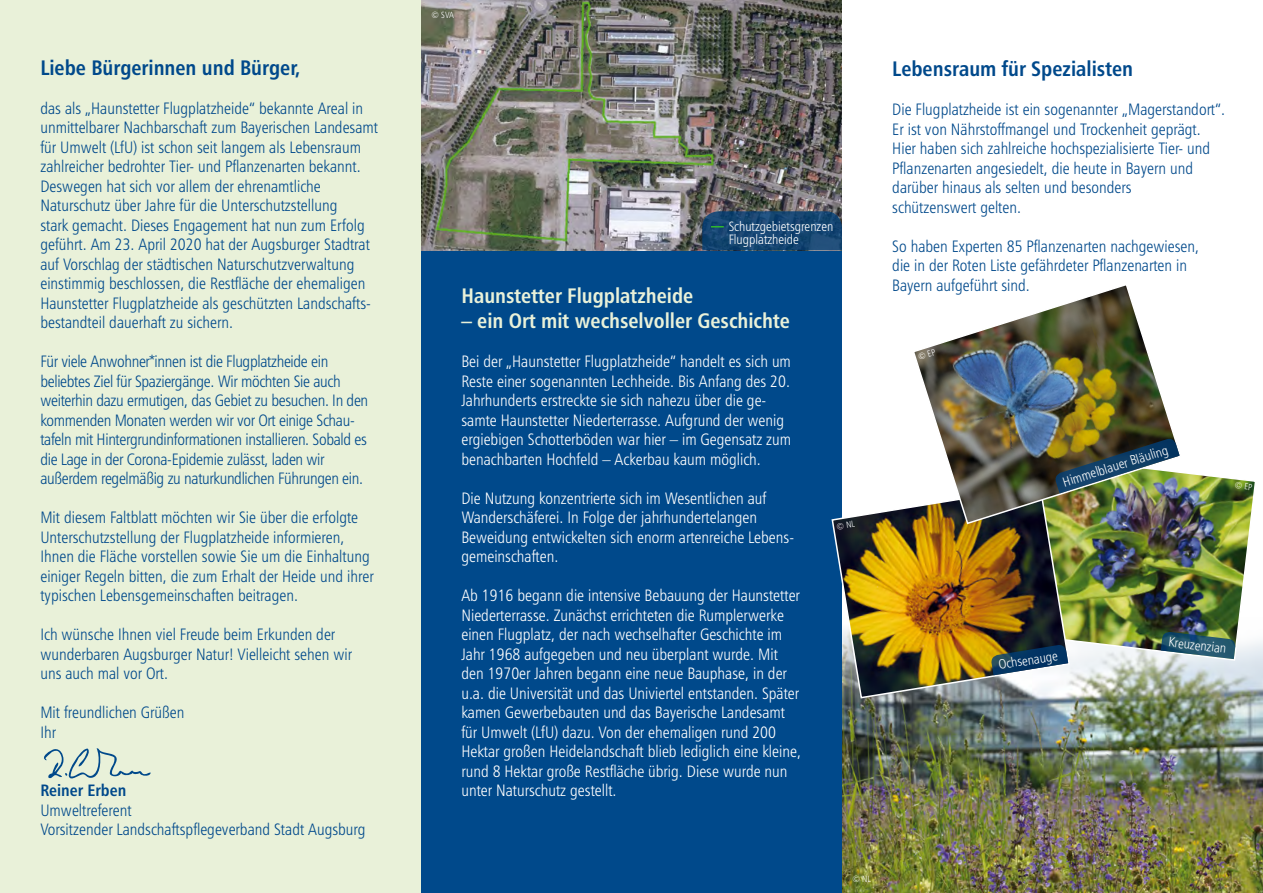
<style>
.page{position:relative;width:1263px;height:893px;background:#fff}
.page>*{position:absolute;margin:0;border:0;box-sizing:border-box;transform-origin:0 0}
.t1{font:21px "Humanist 777 BT Bold Condensed B";color:#e9f1d9}
.t2{font:21px "Humanist 777 BT Bold Condensed B";color:#00498b}
.t3{font:16.5px/19.5px "Humanist 777 BT Light Condensed B";color:#00498b}
.t4{font:16.5px/19.5px "Humanist 777 BT Light Condensed B";color:#fff}
.t5{font:16.5px/19.5px "Humanist 777 BT Light Condensed B";letter-spacing:-.02em;color:#00498b}
.t6{font:16.5px "Humanist 777 BT Bold Condensed B";color:#00498b}
.t7{font:13.5px "Humanist 777 BT Light Condensed B";color:#fff}
.t8{font:9px "Humanist 777 BT Light Condensed B";color:#fff}
</style>
<div class="page">
<div style="left:421px;top:0;width:421px;height:893px;background:#00498b"></div>
<img style="left:421px;top:0;width:421px;height:250px">
<div style="left:0;top:0;width:421px;height:893px;background:#e9f1d9"></div>
<img style="left:842px;top:641px;width:421px;height:252px">
<img style="left:1071px;top:473px;width:186px;height:189px">
<img style="left:831px;top:508px;width:240px;height:191px">
<img style="left:911px;top:285px;width:271px;height:240px">
<svg style="left:44px;top:748px;width:107px;height:31px"></svg>
<svg style="left:702px;top:211px;width:140px;height:39px;background:#184771"></svg>
<img style="left:1054px;top:437px;width:126px;height:56px">
<svg style="left:990px;top:644px;width:78px;height:31px"></svg>
<svg style="left:1161px;top:631px;width:75px;height:28px;background:#4b7379"></svg>
<svg style="left:918px;top:349px;width:18px;height:11px"></svg>
<svg style="left:837px;top:521px;width:18px;height:9px"></svg>
<svg style="left:1235px;top:482px;width:17px;height:8px"></svg>
<p class="t2" style="left:40px;top:54px;width:262px">Liebe Bürgerinnen und Bürger,</p>
<p class="t3" style="left:40px;top:98px;width:339px">das als „Haunstetter Flugplatzheide“ bekannte Areal in unmittelbarer Nachbarschaft zum Bayerischen Landesamt für Umwelt (LfU) ist schon seit langem als Lebensraum zahlreicher bedrohter Tier- und Pflanzenarten bekannt.<br>Deswegen hat sich vor allem der ehrenamtliche</p>
<p class="t3" style="left:40px;top:196px;width:332px">Naturschutz über Jahre für die Unterschutzstellung<br>stark gemacht. Dieses Engagement hat nun zum Erfolg geführt. Am 23. April 2020 hat der Augsburger Stadtrat auf Vorschlag der städtischen Naturschutzverwaltung einstimmig beschlossen, die Restfläche der ehemaligen Haunstetter Flugplatzheide als geschützten Landschafts&shy;bestandteil dauerhaft zu sichern.</p>
<p class="t5" style="left:40px;top:352px;width:329px">Für viele Anwohner*innen ist die Flugplatzheide ein beliebtes Ziel für Spaziergänge. Wir möchten Sie auch weiterhin dazu ermutigen, das Gebiet zu besuchen. In den kommenden Monaten werden wir vor Ort einige Schau-</p>
<p class="t5" style="left:40px;top:430px;width:328px">tafeln mit Hintergrundinformationen installieren. Sobald es die Lage in der Corona-Epidemie zulässt, laden wir</p>
<p class="t5" style="left:40px;top:469px;width:324px">außerdem regelmäßig zu naturkundlichen Führungen ein.</p>
<p class="t3" style="left:40px;top:508px;width:319px">Mit diesem Faltblatt möchten wir Sie über die erfolgte</p>
<p class="t3" style="left:40px;top:527px;width:335px">Unterschutzstellung der Flugplatzheide informieren, Ihnen die Fläche vorstellen sowie Sie um die Einhaltung einiger Regeln bitten, die zum Erhalt der Heide und ihrer typischen Lebensgemeinschaften beitragen.</p>
<p class="t3" style="left:40px;top:625px;width:296px">Ich wünsche Ihnen viel Freude beim Erkunden der</p>
<p class="t3" style="left:40px;top:644px;width:313px">wunderbaren Augsburger Natur! Vielleicht sehen wir</p>
<p class="t3" style="left:40px;top:664px;width:129px">uns auch mal vor Ort.</p>
<p class="t3" style="left:40px;top:703px;width:145px">Mit freundlichen Grüßen</p>
<p class="t3" style="left:40px;top:722px;width:17px">Ihr</p>
<p class="t6" style="left:40px;top:780px;width:87px">Reiner Erben</p>
<p class="t3" style="left:40px;top:800px;width:93px">Umweltreferent</p>
<p class="t3" style="left:40px;top:820px;width:327px">Vorsitzender Landschaftspflegeverband Stadt Augsburg</p>
<p class="t8" style="left:432px;top:9px;width:24px">© SVA</p>
<p class="t7" style="left:729px;top:218px;width:106px">Schutzgebietsgrenzen</p>
<p class="t7" style="left:729px;top:231px;width:72px">Flugplatzheide</p>
<p class="t1" style="left:461px;top:282px;width:233px">Haunstetter Flugplatzheide</p>
<p class="t1" style="left:461px;top:308px;width:330px">– ein Ort mit wechselvoller Geschichte</p>
<p class="t4" style="left:461px;top:351px;width:331px">Bei der „Haunstetter Flugplatzheide“ handelt es sich um Reste einer sogenannten Lechheide. Bis Anfang des 20.<br>Jahrhunderts erstreckte sie sich nahezu über die ge&shy;samte Haunstetter Niederterrasse. Aufgrund der wenig ergiebigen Schotterböden war hier – im Gegensatz zum benachbarten Hochfeld – Ackerbau kaum möglich.</p>
<p class="t4" style="left:461px;top:488px;width:334px">Die Nutzung konzentrierte sich im Wesentlichen auf Wanderschäferei. In Folge der jahrhundertelangen Beweidung entwickelten sich enorm artenreiche Lebens&shy;gemeinschaften.</p>
<p class="t4" style="left:461px;top:585px;width:341px">Ab 1916 begann die intensive Bebauung der Haunstetter Niederterrasse. Zunächst errichteten die Rumplerwerke einen Flugplatz, der nach wechselhafter Geschichte im Jahr 1968 aufgegeben und neu überplant wurde. Mit den 1970er Jahren begann eine neue Bauphase, in der u.a. die Universität und das Univiertel entstanden. Später kamen Gewerbebauten und das Bayerische Landesamt für Umwelt (LfU) dazu. Von der ehemaligen rund 200<br>Hektar großen Heidelandschaft blieb lediglich eine kleine, rund 8 Hektar große Restfläche übrig. Diese wurde nun unter Naturschutz gestellt.</p>
<p class="t2" style="left:892px;top:56px;width:242px">Lebensraum für Spezialisten</p>
<p class="t3" style="left:892px;top:99px;width:334px">Die Flugplatzheide ist ein sogenannter „Magerstandort“.</p>
<p class="t3" style="left:892px;top:119px;width:310px">Er ist von Nährstoffmangel und Trockenheit geprägt.</p>
<p class="t3" style="left:892px;top:138px;width:319px">Hier haben sich zahlreiche hochspezialisierte Tier- und</p>
<p class="t3" style="left:892px;top:158px;width:302px">Pflanzenarten angesiedelt, die heute in Bayern und</p>
<p class="t3" style="left:892px;top:177px;width:241px">darüber hinaus als selten und besonders</p>
<p class="t3" style="left:892px;top:197px;width:130px">schützenswert gelten.</p>
<p class="t3" style="left:892px;top:236px;width:308px">So haben Experten 85 Pflanzenarten nachgewiesen,</p>
<p class="t3" style="left:892px;top:255px;width:296px">die in der Roten Liste gefährdeter Pflanzenarten in</p>
<p class="t3" style="left:892px;top:275px;width:139px">Bayern aufgeführt sind.</p>
<p class="t7" style="left:1061px;top:474px;width:111px;rotate:-17deg">Himmelblauer Bläuling</p>
<p class="t7" style="left:997px;top:656px;width:61px;rotate:-9deg">Ochsenauge</p>
<p class="t7" style="left:1170px;top:633px;width:60px;rotate:7deg">Kreuzenzian</p>
<p class="t8" style="left:853px;top:874px;width:20px">© NL</p>
</div>
